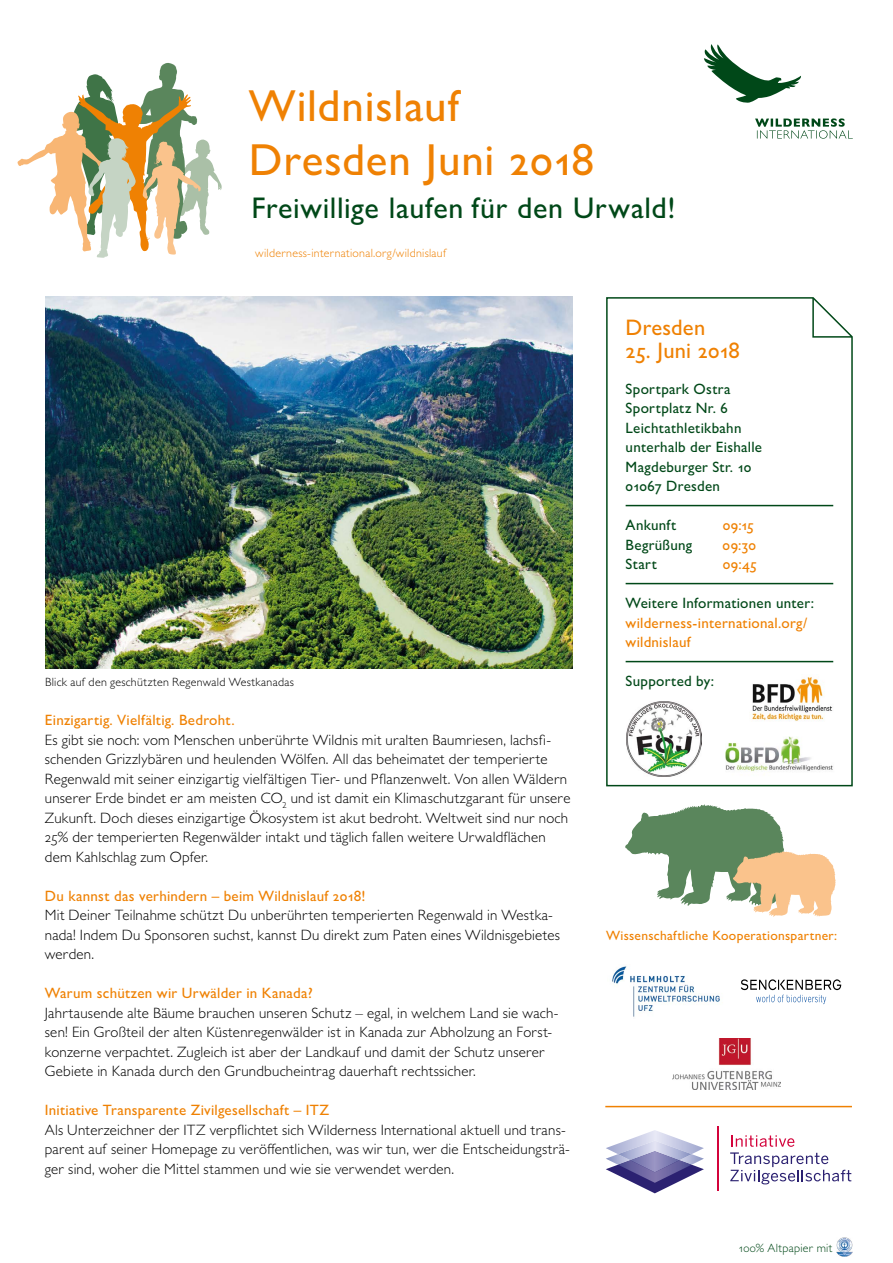
<style>
.page{position:relative;width:893px;height:1263px;background:#fff}
.page>*{position:absolute;margin:0;border:0;box-sizing:border-box;transform-origin:0 0}
.t1{font:500 45px/54px "Gill Sans MT Std";letter-spacing:.02em;color:#ef8103}
.t2{font:500 30px "Gill Sans MT Std";letter-spacing:.02em;color:#004818}
.t3{font:500 22.5px "Gill Sans MT Std";letter-spacing:.01em;color:#ef8103}
.t4{font:300 15px/19.5px "Gill Sans MT Std";letter-spacing:.015em;color:#000}
.t5{font:500 15px/19.5px "Gill Sans MT Std";letter-spacing:.02em;color:#ef8103}
.t6{font:500 15px/19.5px "Gill Sans MT Std";letter-spacing:.02em;color:#004818}
.t7{font:500 13.5px "Gill Sans MT Std";letter-spacing:.02em;color:#ef8103}
.t8{font:300 12px "Gill Sans MT Std";letter-spacing:.025em;color:#000}
.t9{font:300 12px "Gill Sans MT Std";letter-spacing:.025em;color:#ef8103}
.t10{font:300 12px "Gill Sans MT Std";letter-spacing:.025em;color:#004818}
</style>
<div class="page">
<img style="left:836px;top:1237px;width:17px;height:20px">
<svg style="left:606px;top:297px;width:247px;height:490px"></svg>
<svg style="left:755px;top:118px;width:98px;height:21px"></svg>
<svg style="left:704px;top:44px;width:97px;height:59px"></svg>
<img style="left:45px;top:297px;width:527px;height:371px">
<img style="left:672px;top:1038px;width:108px;height:51px">
<svg style="left:741px;top:979px;width:100px;height:25px"></svg>
<img style="left:612px;top:966px;width:108px;height:51px">
<svg style="left:17px;top:63px;width:205px;height:195px"></svg>
<svg style="left:625px;top:804px;width:211px;height:113px"></svg>
<svg style="left:606px;top:1130px;width:98px;height:63px"></svg>
<img style="left:618px;top:1141px;width:74px;height:19px">
<img style="left:630px;top:1151px;width:49px;height:21px">
<svg style="left:730px;top:1135px;width:121px;height:49px"></svg>
<hr style="left:717px;top:1126px;width:2px;height:65px;background:#d3033b">
<hr style="left:605px;top:1106px;width:247px;height:1px;background:#ef8103">
<img style="left:750px;top:675px;width:85px;height:47px">
<img style="left:719px;top:730px;width:120px;height:50px">
<img style="left:626px;top:702px;width:75px;height:75px">
<h1 class="t1" style="left:249px;top:78px;width:347px">Wildnislauf<br>Dresden Juni 2018</h1>
<h2 class="t2" style="left:251px;top:190px;width:426px">Freiwillige laufen für den Urwald!</h2>
<p class="t9" style="left:255px;top:246px;width:193px">wilderness-international.org/wildnislauf</p>
<p class="t8" style="left:45px;top:675px;width:250px">Blick auf den geschützten Regenwald Westkanadas</p>
<p class="t5" style="left:45px;top:710px;width:191px">Einzigartig. Vielfältig. Bedroht.</p>
<p class="t4" style="left:45px;top:729px;width:527px">Es gibt sie noch: vom Menschen unberührte Wildnis mit uralten Baumriesen, lachsfi&shy;schenden Grizzlybären und heulenden Wölfen. All das beheimatet der temperierte Regenwald mit seiner einzigartig vielfältigen Tier- und Pflanzenwelt. Von allen Wäldern unserer Erde bindet er am meisten CO<sub>2</sub> und ist damit ein Klimaschutzgarant für unsere Zukunft. Doch dieses einzigartige Ökosystem ist akut bedroht. Weltweit sind nur noch 25% der temperierten Regenwälder intakt und täglich fallen weitere Urwaldflächen dem Kahlschlag zum Opfer.</p>
<p class="t5" style="left:45px;top:886px;width:322px">Du kannst das verhindern – beim Wildnislauf 2018!</p>
<p class="t4" style="left:45px;top:905px;width:517px">Mit Deiner Teilnahme schützt Du unberührten temperierten Regenwald in Westka&shy;nada! Indem Du Sponsoren suchst, kannst Du direkt zum Paten eines Wildnisgebietes werden.</p>
<p class="t5" style="left:45px;top:983px;width:269px">Warum schützen wir Urwälder in Kanada?</p>
<p class="t4" style="left:45px;top:1002px;width:515px">Jahrtausende alte Bäume brauchen unseren Schutz – egal, in welchem Land sie wach&shy;sen! Ein Großteil der alten Küstenregenwälder ist in Kanada zur Abholzung an Forst&shy;konzerne verpachtet. Zugleich ist aber der Landkauf und damit der Schutz unserer Gebiete in Kanada durch den Grundbucheintrag dauerhaft rechtssicher.</p>
<p class="t5" style="left:45px;top:1100px;width:286px">Initiative Transparente Zivilgesellschaft – ITZ</p>
<p class="t4" style="left:45px;top:1119px;width:526px">Als Unterzeichner der ITZ verpflichtet sich Wilderness International aktuell und trans&shy;parent auf seiner Homepage zu veröffentlichen, was wir tun, wer die Entscheidungsträ&shy;ger sind, woher die Mittel stammen und wie sie verwendet werden.</p>
<h3 class="t3" style="left:626px;top:314px;width:81px">Dresden</h3>
<h3 class="t3" style="left:626px;top:337px;width:116px">25. Juni 2018</h3>
<p class="t6" style="left:626px;top:379px;width:138px">Sportpark Ostra<br>Sportplatz Nr. 6<br>Leichtathletikbahn unterhalb der Eishalle<br>Magdeburger Str. 10<br>01067 Dresden</p>
<p class="t6" style="left:626px;top:515px;width:52px">Ankunft</p>
<p class="t5" style="left:723px;top:515px;width:33px">09:15</p>
<p class="t6" style="left:626px;top:535px;width:68px">Begrüßung</p>
<p class="t5" style="left:723px;top:535px;width:35px">09:30</p>
<p class="t6" style="left:626px;top:554px;width:33px">Start</p>
<p class="t5" style="left:723px;top:554px;width:36px">09:45</p>
<p class="t6" style="left:626px;top:593px;width:190px">Weitere Informationen unter:</p>
<p class="t5" style="left:626px;top:613px;width:183px">wilderness-international.org/ wildnislauf</p>
<p class="t6" style="left:626px;top:671px;width:90px">Supported by:</p>
<p class="t7" style="left:606px;top:927px;width:233px">Wissenschaftliche Kooperationspartner:</p>
<p class="t10" style="left:739px;top:1240px;width:95px">100% Altpapier mit</p>
</div>
